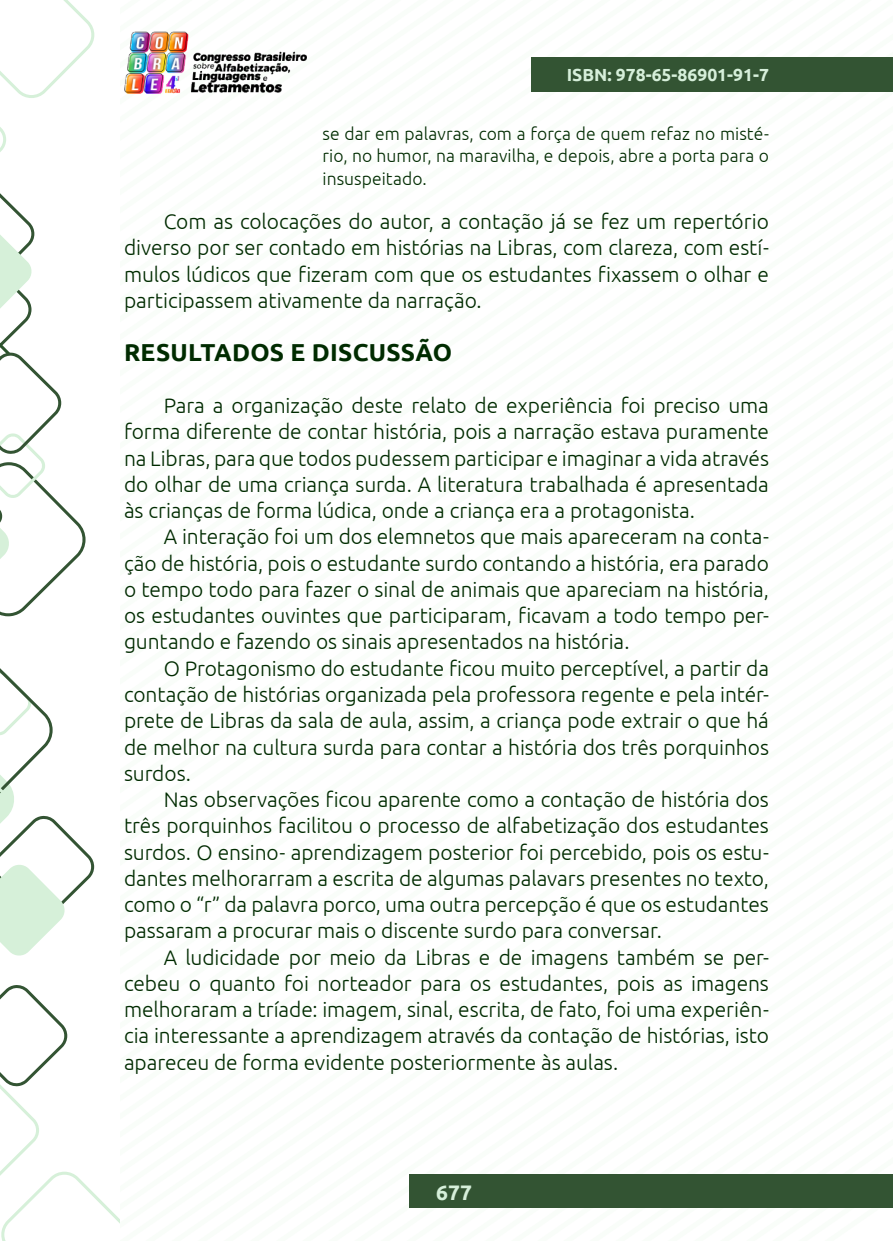
<style>
.page{position:relative;width:893px;height:1241px;background:#fff}
.page>*{position:absolute;margin:0;border:0;box-sizing:border-box;transform-origin:0 0}
._9_SUBTÍTULO{font:700 24.5px "Ubuntu";letter-spacing:.01em;color:#002b00}
._8_CORPO{font:300 21px/26.2px "Ubuntu";letter-spacing:-.005em;color:#002b00;text-align:justify}
.t1{font:700 21px "Ubuntu";color:#d6efda}
._12_CITACAO{font:300 17.5px/22.8px "Ubuntu";letter-spacing:.005em;color:#002b00;text-align:justify}
.t2{font:700 17.5px "Ubuntu";color:#d6efda}
</style>
<div class="page">
<div style="left:410px;top:1174px;width:483px;height:33px;background:#335433"></div>
<img style="left:124px;top:31px;width:182px;height:62px">
<div style="left:532px;top:57px;width:361px;height:35px;background:#335433"></div>
<svg style="left:0;top:985px;width:119px;height:255px"></svg>
<svg style="left:0;top:0;width:94px;height:616px"></svg>
<svg style="left:0;top:668px;width:94px;height:288px"></svg>
<p class="t2" style="left:567px;top:64px;width:204px">ISBN: 978-65-86901-91-7</p>
<p class="_12_CITACAO" style="left:322px;top:122px;width:448px">se dar em palavras, com a força de quem refaz no misté&shy;rio, no humor, na maravilha, e depois, abre a porta para o insuspeitado.</p>
<p class="_8_CORPO" style="left:124px;top:208px;width:646px;text-indent:40px">Com as colocações do autor, a contação já se fez um repertório diverso por ser contado em histórias na Libras, com clareza, com estí&shy;mulos lúdicos que fizeram com que os estudantes fixassem o olhar e participassem ativamente da narração.</p>
<p class="_9_SUBTÍTULO" style="left:124px;top:337px;width:330px">RESULTADOS E DISCUSSÃO</p>
<p class="_8_CORPO" style="left:124px;top:392px;width:646px;text-indent:40px">Para a organização deste relato de experiência foi preciso uma forma diferente de contar história, pois a narração estava puramente na Libras, para que todos pudessem participar e imaginar a vida através do olhar de uma criança surda. A literatura trabalhada é apresentada às crianças de forma lúdica, onde a criança era a protagonista.</p>
<p class="_8_CORPO" style="left:124px;top:523px;width:646px;text-indent:40px">A interação foi um dos elemnetos que mais apareceram na conta&shy;ção de história, pois o estudante surdo contando a história, era parado o tempo todo para fazer o sinal de animais que apareciam na história, os estudantes ouvintes que participaram, ficavam a todo tempo per&shy;guntando e fazendo os sinais apresentados na história.</p>
<p class="_8_CORPO" style="left:124px;top:654px;width:646px;text-indent:40px">O Protagonismo do estudante ficou muito perceptível, a partir da contação de histórias organizada pela professora regente e pela intér&shy;prete de Libras da sala de aula, assim, a criança pode extrair o que há de melhor na cultura surda para contar a história dos três porquinhos surdos.</p>
<p class="_8_CORPO" style="left:124px;top:785px;width:646px;text-indent:40px">Nas observações ficou aparente como a contação de história dos três porquinhos facilitou o processo de alfabetização dos estudantes surdos. O ensino- aprendizagem posterior foi percebido, pois os estu&shy;dantes melhorarram a escrita de algumas palavars presentes no texto, como o “r” da palavra porco, uma outra percepção é que os estudantes passaram a procurar mais o discente surdo para conversar.</p>
<p class="_8_CORPO" style="left:124px;top:943px;width:646px;text-indent:40px">A ludicidade por meio da Libras e de imagens também se per&shy;cebeu o quanto foi norteador para os estudantes, pois as imagens melhoraram a tríade: imagem, sinal, escrita, de fato, foi uma experiên&shy;cia interessante a aprendizagem através da contação de histórias, isto apareceu de forma evidente posteriormente às aulas.</p>
<p class="t1" style="left:436px;top:1178px;width:37px">677</p>
</div>
